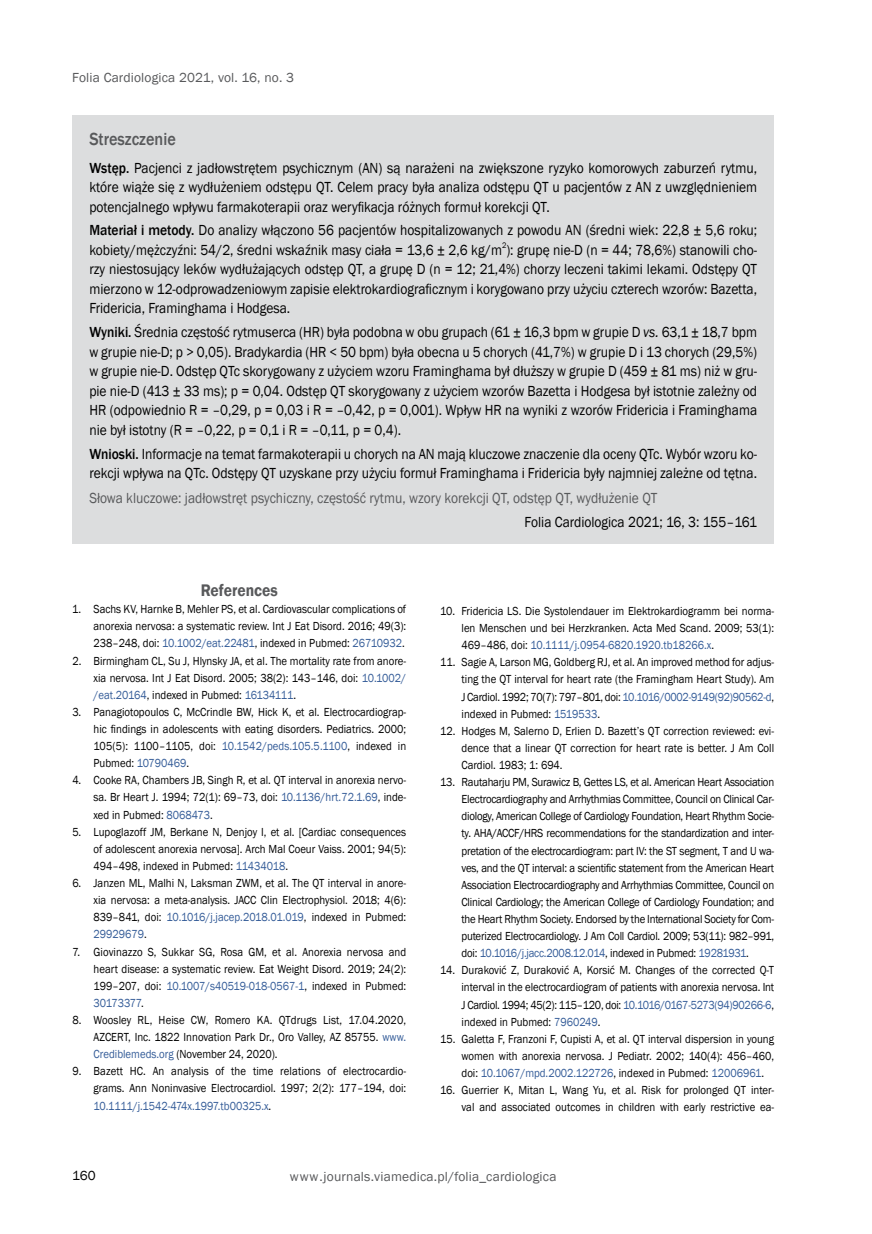
<style>
.page{position:relative;width:872px;height:1234px;background:#fff}
.page>*{position:absolute;margin:0;border:0;box-sizing:border-box;transform-origin:0 0}
.t1{font:500 18px "Franklin Gothic";color:#58595b;scale:.9 1}
.t2{font:600 17.25px "Franklin Gothic";color:#58595b;scale:.9 1}
.t3{font:15px/19.5px "Franklin Gothic";color:#000;text-align:justify;scale:.9 1}
.t4{font:15px "Franklin Gothic";color:#58595b;scale:.9 1}
.t5{font:13.5px "Franklin Gothic";letter-spacing:.01em;color:#58595b}
.t6{font:13.5px "Franklin Gothic";color:#000}
.t7{font:12px/17.1px "Franklin Gothic";color:#000;text-align:justify;scale:.9 1}
.s1{font-weight:500}
.s2{font-style:italic}
.s3{color:#345c98}
</style>
<div class="page">
<div style="left:72px;top:115px;width:702px;height:428px;background:#dcddde"></div>
<p class="t5" style="left:72px;top:69px;width:223px">Folia Cardiologica 2021, vol. 16, no. 3</p>
<h1 class="t1" style="left:89px;top:127px;width:98px">Streszczenie</h1>
<p class="t3" style="left:89px;top:158px;width:743px"><span class="s1">Wstęp.</span> Pacjenci z jadłowstrętem psychicznym (AN) są narażeni na zwiększone ryzyko komorowych zaburzeń rytmu, które wiąże się z wydłużeniem odstępu QT. Celem pracy była analiza odstępu QT u pacjentów z AN z uwzględnieniem potencjalnego wpływu farmakoterapii oraz weryfikacja różnych formuł korekcji QT.</p>
<p class="t3" style="left:89px;top:221px;width:743px"><span class="s1">Materiał i metody.</span> Do analizy włączono 56 pacjentów hospitalizowanych z powodu AN (średni wiek: 22,8 ± 5,6 roku; kobiety/mężczyźni: 54/2, średni wskaźnik masy ciała = 13,6 ± 2,6 kg/m<sup>2</sup>): grupę nie-D (n = 44; 78,6%) stanowili cho&shy;rzy niestosujący leków wydłużających odstęp QT, a grupę D (n = 12; 21,4%) chorzy leczeni takimi lekami. Odstępy QT mierzono w 12-odprowadzeniowym zapisie elektrokardiograficznym i korygowano przy użyciu czterech wzorów: Bazetta, Fridericia, Framinghama i Hodgesa.</p>
<p class="t3" style="left:89px;top:323px;width:743px"><span class="s1">Wyniki.</span> Średnia częstość rytmuserca (HR) była podobna w obu grupach (61 ± 16,3 bpm w grupie D <span class="s2">vs.</span> 63,1 ± 18,7 bpm w grupie nie-D; p &gt; 0,05). Bradykardia (HR &lt; 50 bpm) była obecna u 5 chorych (41,7%) w grupie D i 13 chorych (29,5%) w grupie nie-D. Odstęp QTc skorygowany z użyciem wzoru Framinghama był dłuższy w grupie D (459 ± 81 ms) niż w gru&shy;pie nie-D (413 ± 33 ms); p = 0,04. Odstęp QT skorygowany z użyciem wzorów Bazetta i Hodgesa był istotnie zależny od HR (odpowiednio R = –0,29, p = 0,03 i R = –0,42, p = 0,001). Wpływ HR na wyniki z wzorów Fridericia i Framinghama nie był istotny (R = –0,22, p = 0,1 i R = –0,11, p = 0,4).</p>
<p class="t3" style="left:89px;top:444px;width:743px"><span class="s1">Wnioski.</span> Informacje na temat farmakoterapii u chorych na AN mają kluczowe znaczenie dla oceny QTc. Wybór wzoru ko&shy;rekcji wpływa na QTc. Odstępy QT uzyskane przy użyciu formuł Framinghama i Fridericia były najmniej zależne od tętna.</p>
<p class="t4" style="left:89px;top:488px;width:632px">Słowa kluczowe: jadłowstręt psychiczny, częstość rytmu, wzory korekcji QT, odstęp QT, wydłużenie QT</p>
<p class="t3" style="left:524px;top:512px;width:260px">Folia Cardiologica 2021; 16, 3: 155–161</p>
<h2 class="t2" style="left:201px;top:579px;width:87px">References</h2>
<p class="t7" style="left:94px;top:600px;width:349px;text-indent:-21px">1. Sachs KV, Harnke B, Mehler PS, et al. Cardiovascular complications of anorexia nervosa: a systematic review. Int J Eat Disord. 2016; 49(3):<br>238–248, doi: <span class="s3">10.1002/eat.22481</span>, indexed in Pubmed: <span class="s3">26710932</span>.</p>
<p class="t7" style="left:94px;top:652px;width:349px;text-indent:-21px">2. Birmingham CL, Su J, Hlynsky JA, et al. The mortality rate from anore&shy;xia nervosa. Int J Eat Disord. 2005; 38(2): 143–146, doi: <span class="s3">10.1002/ /eat.20164</span>, indexed in Pubmed: <span class="s3">16134111</span>.</p>
<p class="t7" style="left:94px;top:703px;width:349px;text-indent:-21px">3. Panagiotopoulos C, McCrindle BW, Hick K, et al. Electrocardiograp&shy;hic findings in adolescents with eating disorders. Pediatrics. 2000; 105(5): 1100–1105, doi: <span class="s3">10.1542/peds.105.5.1100</span>, indexed in Pubmed: <span class="s3">10790469</span>.</p>
<p class="t7" style="left:94px;top:771px;width:349px;text-indent:-21px">4. Cooke RA, Chambers JB, Singh R, et al. QT interval in anorexia nervo&shy;sa. Br Heart J. 1994; 72(1): 69–73, doi: <span class="s3">10.1136/hrt.72.1.69</span>, inde&shy;xed in Pubmed: <span class="s3">8068473</span>.</p>
<p class="t7" style="left:94px;top:823px;width:349px;text-indent:-21px">5. Lupoglazoff JM, Berkane N, Denjoy I, et al. [Cardiac consequences of adolescent anorexia nervosa]. Arch Mal Coeur Vaiss. 2001; 94(5):<br>494–498, indexed in Pubmed: <span class="s3">11434018</span>.</p>
<p class="t7" style="left:94px;top:874px;width:349px;text-indent:-21px">6. Janzen ML, Malhi N, Laksman ZWM, et al. The QT interval in anore&shy;xia nervosa: a meta-analysis. JACC Clin Electrophysiol. 2018; 4(6):<br>839–841, doi: <span class="s3">10.1016/j.jacep.2018.01.019</span>, indexed in Pubmed:<br><span class="s3">29929679</span>.</p>
<p class="t7" style="left:94px;top:942px;width:349px;text-indent:-21px">7. Giovinazzo S, Sukkar SG, Rosa GM, et al. Anorexia nervosa and heart disease: a systematic review. Eat Weight Disord. 2019; 24(2):<br>199–207, doi: <span class="s3">10.1007/s40519-018-0567-1</span>, indexed in Pubmed:<br><span class="s3">30173377</span>.</p>
<p class="t7" style="left:94px;top:1011px;width:349px;text-indent:-21px">8. Woosley RL, Heise CW, Romero KA. QTdrugs List, 17.04.2020, AZCERT, Inc. 1822 Innovation Park Dr., Oro Valley, AZ 85755. <span class="s3">www.<br>Crediblemeds.org</span> (November 24, 2020).</p>
<p class="t7" style="left:94px;top:1062px;width:349px;text-indent:-21px">9. Bazett HC. An analysis of the time relations of electrocardio&shy;grams. Ann Noninvasive Electrocardiol. 1997; 2(2): 177–194, doi:<br><span class="s3">10.1111/j.1542-474x.1997.tb00325.x</span>.</p>
<p class="t7" style="left:461px;top:602px;width:349px;text-indent:-21px">10. Fridericia LS. Die Systolendauer im Elektrokardiogramm bei norma&shy;len Menschen und bei Herzkranken. Acta Med Scand. 2009; 53(1):<br>469–486, doi: <span class="s3">10.1111/j.0954-6820.1920.tb18266.x</span>.</p>
<p class="t7" style="left:461px;top:654px;width:349px;text-indent:-21px">11. Sagie A, Larson MG, Goldberg RJ, et al. An improved method for adjus&shy;ting the QT interval for heart rate (the Framingham Heart Study). Am J Cardiol. 1992; 70(7): 797–801, doi: <span class="s3">10.1016/0002-9149(92)90562-d</span>, indexed in Pubmed: <span class="s3">1519533</span>.</p>
<p class="t7" style="left:461px;top:722px;width:349px;text-indent:-21px">12. Hodges M, Salerno D, Erlien D. Bazett’s QT correction reviewed: evi&shy;dence that a linear QT correction for heart rate is better. J Am Coll Cardiol. 1983; 1: 694.</p>
<p class="t7" style="left:461px;top:773px;width:349px;text-indent:-21px">13. Rautaharju PM, Surawicz B, Gettes LS, et al. American Heart Association Electrocardiography and Arrhythmias Committee, Council on Clinical Car&shy;diology, American College of Cardiology Foundation, Heart Rhythm Socie&shy;ty. AHA/ACCF/HRS recommendations for the standardization and inter&shy;pretation of the electrocardiogram: part IV: the ST segment, T and U wa&shy;ves, and the QT interval: a scientific statement from the American Heart Association Electrocardiography and Arrhythmias Committee, Council on Clinical Cardiology; the American College of Cardiology Foundation; and the Heart Rhythm Society. Endorsed by the International Society for Com&shy;puterized Electrocardiology. J Am Coll Cardiol. 2009; 53(11): 982–991, doi: <span class="s3">10.1016/j.jacc.2008.12.014</span>, indexed in Pubmed: <span class="s3">19281931</span>.</p>
<p class="t7" style="left:461px;top:961px;width:349px;text-indent:-21px">14. Duraković Z, Duraković A, Korsić M. Changes of the corrected Q-T interval in the electrocardiogram of patients with anorexia nervosa. Int J Cardiol. 1994; 45(2): 115–120, doi: <span class="s3">10.1016/0167-5273(94)90266-6</span>, indexed in Pubmed: <span class="s3">7960249</span>.</p>
<p class="t7" style="left:461px;top:1030px;width:349px;text-indent:-21px">15. Galetta F, Franzoni F, Cupisti A, et al. QT interval dispersion in young women with anorexia nervosa. J Pediatr. 2002; 140(4): 456–460, doi: <span class="s3">10.1067/mpd.2002.122726</span>, indexed in Pubmed: <span class="s3">12006961</span>.</p>
<p class="t7" style="left:440px;top:1081px;width:372px;text-align:right">16. Guerrier K, Mitan L, Wang Yu, et al. Risk for prolonged QT inter&shy;val and associated outcomes in children with early restrictive ea-</p>
<p class="t6" style="left:72px;top:1166px;width:25px">160</p>
<p class="t5" style="left:290px;top:1168px;width:268px">www.journals.viamedica.pl/folia_cardiologica</p>
</div>
